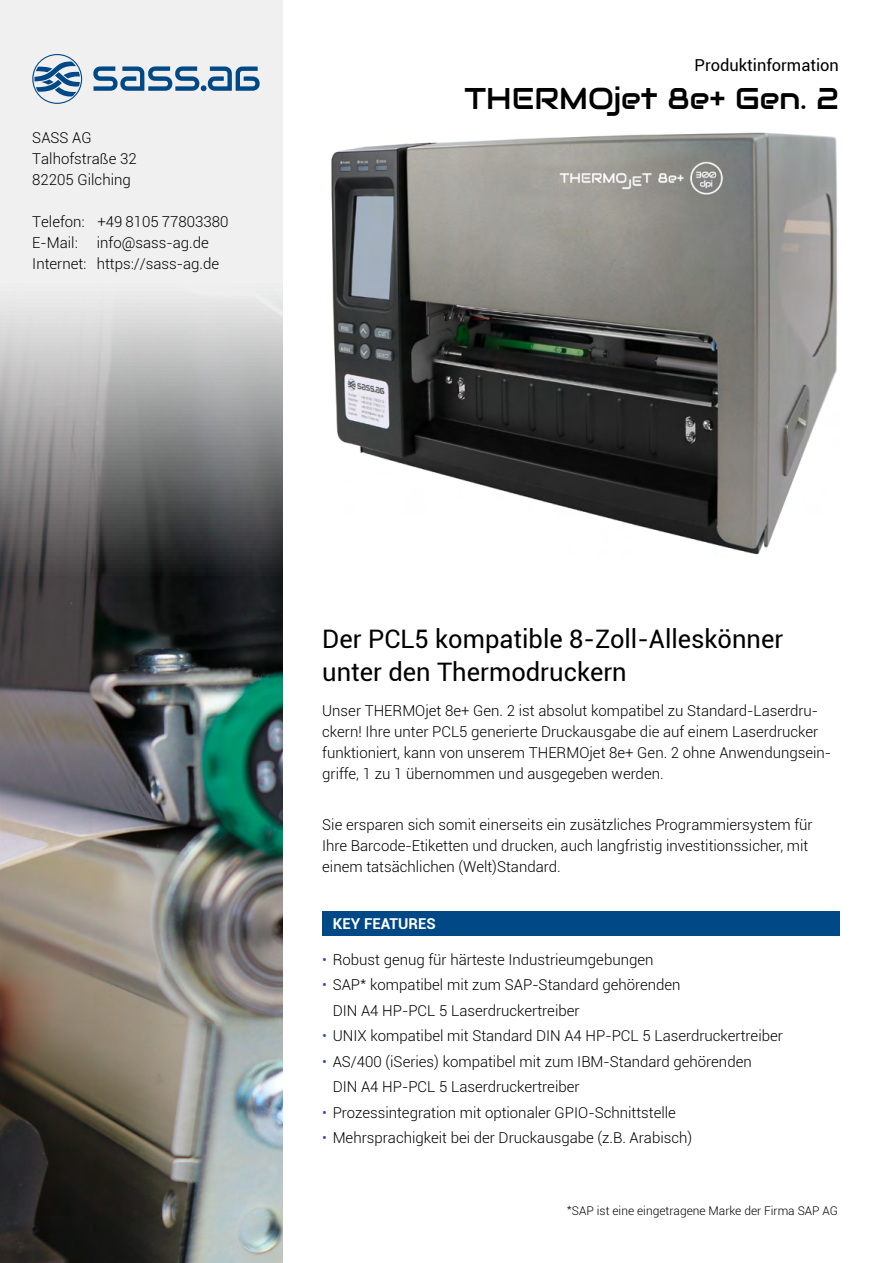
<style>
.page{position:relative;width:893px;height:1263px;background:#fff}
.page>*{position:absolute;margin:0;border:0;box-sizing:border-box;transform-origin:0 0}
.t1{font:30px "Audiowide";color:#000}
.t2{font:25.5px/33px "Roboto";color:#000}
.t3{font:16.5px "Roboto";color:#000}
.t4{font:300 15px/21px "Roboto";color:#000}
.t5{font:700 15px "Roboto";color:#fff}
.t6{font:300 12px "Roboto";color:#000}
.s1{color:#2f48c4}
</style>
<div class="page">
<img style="left:331px;top:132px;width:507px;height:423px">
<div style="left:0;top:0;width:283px;height:1263px;background:#f0f0f0"></div>
<img style="left:0;top:303px;width:283px;height:960px">
<svg style="left:93px;top:66px;width:167px;height:25px"></svg>
<svg style="left:32px;top:54px;width:50px;height:50px"></svg>
<div style="left:322px;top:911px;width:518px;height:25px;background:#004886"></div>
<p class="t4" style="left:32px;top:127px;width:106px">SASS AG<br>Talhofstraße 32<br>82205 Gilching</p>
<p class="t4" style="left:32px;top:211px;width:198px">Telefon: +49 8105 77803380<br>E-Mail:</p>
<p class="t4" style="left:32px;top:232px;width:188px;text-indent:64px">info@sass-ag.de<br>Internet: https://sass-ag.de</p>
<p class="t3" style="left:695px;top:54px;width:146px">Produktinformation</p>
<h1 class="t1" style="left:464px;top:79px;width:376px">THERMOjet 8e+ Gen. 2</h1>
<h2 class="t2" style="left:322px;top:622px;width:463px">Der PCL5 kompatible 8-Zoll-Alleskönner unter den Thermodruckern</h2>
<p class="t4" style="left:322px;top:699px;width:510px">Unser THERMOjet 8e+ Gen. 2 ist absolut kompatibel zu Standard-Laserdru&shy;ckern! Ihre unter PCL5 generierte Druckausgabe die auf einem Laserdrucker funktioniert, kann von unserem THERMOjet 8e+ Gen. 2 ohne Anwendungsein&shy;griffe, 1 zu 1 übernommen und ausgegeben werden.</p>
<p class="t4" style="left:322px;top:813px;width:492px">Sie ersparen sich somit einerseits ein zusätzliches Programmiersystem für<br>Ihre Barcode-Etiketten und drucken, auch langfristig investitionssicher, mit einem tatsächlichen (Welt)Standard.</p>
<p class="t5" style="left:333px;top:912px;width:104px">KEY FEATURES</p>
<p class="t4" style="left:322px;top:948px;width:333px"><span class="s1">•</span> Robust genug für härteste Industrieumgebungen</p>
<p class="t4" style="left:333px;top:971px;width:349px;line-height:25.5px;text-indent:-10px"><span class="s1">•</span> SAP* kompatibel mit zum SAP-Standard gehörenden<br>DIN A4 HP-PCL 5 Laserdruckertreiber</p>
<p class="t4" style="left:322px;top:1025px;width:462px"><span class="s1">•</span> UNIX kompatibel mit Standard DIN A4 HP-PCL 5 Laserdruckertreiber</p>
<p class="t4" style="left:333px;top:1048px;width:421px;line-height:25.5px;text-indent:-10px"><span class="s1">•</span> AS/400 (iSeries) kompatibel mit zum IBM-Standard gehörenden<br>DIN A4 HP-PCL 5 Laserdruckertreiber</p>
<p class="t4" style="left:322px;top:1101px;width:355px"><span class="s1">•</span> Prozessintegration mit optionaler GPIO-Schnittstelle</p>
<p class="t4" style="left:322px;top:1127px;width:372px"><span class="s1">•</span> Mehrsprachigkeit bei der Druckausgabe (z.B. Arabisch)</p>
<p class="t6" style="left:567px;top:1202px;width:273px">*SAP ist eine eingetragene Marke der Firma SAP AG</p>
</div>
